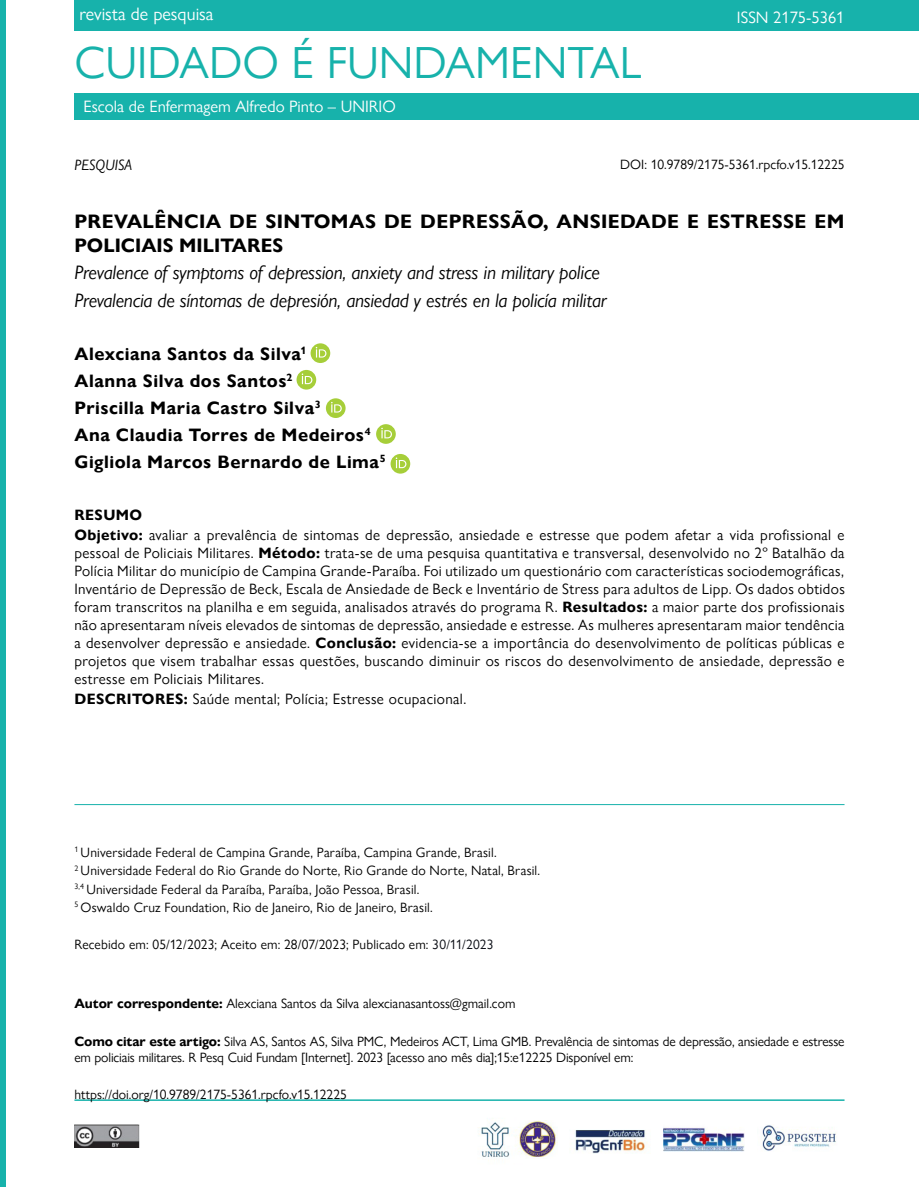
<style>
.page{position:relative;width:919px;height:1187px;background:#fff}
.page>*{position:absolute;margin:0;border:0;box-sizing:border-box;transform-origin:0 0}
.t1{font:45px "Gill Sans Nova";color:#17b2ab}
.t2{font:italic 19.5px/27.6px "Gill Sans Nova";letter-spacing:-.01em;color:#000}
.t3{font:700 19.5px/23.4px "Gill Sans Nova";letter-spacing:.02em;color:#000}
.t4{font:700 18px/26.7px "Gill Sans Nova";letter-spacing:.03em;color:#000}
.t5{font:18px "Gill Sans Nova";color:#fff}
.t6{font:16.5px "Gill Sans Nova";color:#fff}
.t7{font:15px/18px "Gill Sans Nova";letter-spacing:.025em;color:#000}
.t8{font:italic 15px "Gill Sans Nova";color:#000}
.t9{font:13.5px/18.3px "Gill Sans Nova";letter-spacing:.005em;color:#000}
.s1{font-weight:700}
.s2{color:#070a11}
</style>
<div class="page">
<div style="left:74px;top:0;width:844px;height:31px;background:#17b2ab"></div>
<div style="left:74px;top:93px;width:844px;height:27px;background:#17b2ab"></div>
<div style="left:0;top:0;width:5px;height:1186px;background:#17b2ab"></div>
<img style="left:74px;top:1124px;width:66px;height:23px">
<hr style="left:74px;top:1099px;width:770px;height:1px;background:#17b2ab">
<img style="left:479px;top:1122px;width:31px;height:36px">
<img style="left:570px;top:1130px;width:77px;height:23px">
<img style="left:663px;top:1127px;width:81px;height:24px">
<img style="left:516px;top:1120px;width:41px;height:37px">
<img style="left:762px;top:1125px;width:74px;height:26px">
<svg style="left:310px;top:343px;width:20px;height:20px"></svg>
<svg style="left:316px;top:347px;width:10px;height:10px"></svg>
<div style="left:376px;top:424px;width:20px;height:20px;background:#a6ce39;border-radius:50%"></div>
<svg style="left:381px;top:427px;width:11px;height:11px"></svg>
<svg style="left:390px;top:454px;width:20px;height:19px"></svg>
<svg style="left:395px;top:457px;width:11px;height:11px"></svg>
<div style="left:326px;top:398px;width:19px;height:20px;background:#a6ce39;border-radius:50%"></div>
<svg style="left:331px;top:402px;width:11px;height:10px"></svg>
<svg style="left:296px;top:370px;width:20px;height:19px"></svg>
<svg style="left:302px;top:373px;width:10px;height:11px"></svg>
<hr style="left:74px;top:804px;width:770px;height:1px;background:#17b2ab">
<p class="t5" style="left:79px;top:3px;width:135px">revista de pesquisa</p>
<h1 class="t1" style="left:74px;top:35px;width:568px">CUIDADO É FUNDAMENTAL</h1>
<p class="t6" style="left:84px;top:97px;width:313px">Escola de Enfermagem Alfredo Pinto – UNIRIO</p>
<p class="t6" style="left:736px;top:7px;width:109px">ISSN 2175-5361</p>
<p class="t9" style="left:620px;top:155px;width:226px">DOI: 10.9789/2175-5361.rpcfo.v15.12225</p>
<h2 class="t3" style="left:74px;top:210px;width:771px">PREVALÊNCIA DE SINTOMAS DE DEPRESSÃO, ANSIEDADE E ESTRESSE EM<br>POLICIAIS MILITARES</h2>
<h2 class="t2" style="left:74px;top:258px;width:533px">Prevalence of symptoms of depression, anxiety and stress in military police<br>Prevalencia de síntomas de depresión, ansiedad y estrés en la policía militar</h2>
<p class="t4" style="left:74px;top:341px;width:313px">Alexciana Santos da Silva<sup>1<br></sup>Alanna Silva dos Santos<sup>2<br></sup>Priscilla Maria Castro Silva<sup>3<br></sup>Ana Claudia Torres de Medeiros<sup>4<br></sup>Gigliola Marcos Bernardo de Lima<sup>5</sup></p>
<p class="t7" style="left:74px;top:504px;width:771px;line-height:20.1px"><span class="s1">RESUMO<br>Objetivo:</span> avaliar a prevalência de sintomas de depressão, ansiedade e estresse que podem afetar a vida profissional e</p>
<p class="t7" style="left:74px;top:543px;width:771px;text-align:justify">pessoal de Policiais Militares. <span class="s1">Método:</span> trata-se de uma pesquisa quantitativa e transversal, desenvolvido no 2º Batalhão da Polícia Militar do município de Campina Grande-Paraíba. Foi utilizado um questionário com características sociodemográficas, Inventário de Depressão de Beck, Escala de Ansiedade de Beck e Inventário de Stress para adultos de Lipp. Os dados obtidos foram transcritos na planilha e em seguida, analisados através do programa R. <span class="s1">Resultados:</span> a maior parte dos profissionais não apresentaram níveis elevados de sintomas de depressão, ansiedade e estresse. As mulheres apresentaram maior tendência a desenvolver depressão e ansiedade. <span class="s1">Conclusão:</span> evidencia-se a importância do desenvolvimento de políticas públicas e projetos que visem trabalhar essas questões, buscando diminuir os riscos do desenvolvimento de ansiedade, depressão e estresse em Policiais Militares.</p>
<p class="t7" style="left:74px;top:689px;width:393px"><span class="s1">DESCRITORES:</span> Saúde mental; Polícia; Estresse ocupacional.</p>
<p class="t8" style="left:74px;top:156px;width:59px">PESQUISA</p>
<p class="t9" style="left:74px;top:843px;width:467px"><sup>1</sup> Universidade Federal de Campina Grande, Paraíba, Campina Grande, Brasil.<br><sup>2</sup> Universidade Federal do Rio Grande do Norte, Rio Grande do Norte, Natal, Brasil.<br><sup>3,4</sup> Universidade Federal da Paraíba, Paraíba, João Pessoa, Brasil.<br><sup>5</sup> Oswaldo Cruz Foundation, Rio de Janeiro, Rio de Janeiro, Brasil.</p>
<p class="t9" style="left:74px;top:935px;width:420px">Recebido em: 05/12/2023; Aceito em: 28/07/2023; Publicado em: <span class="s2">30/11/2023</span></p>
<p class="t9" style="left:74px;top:994px;width:442px"><span class="s1">Autor correspondente:</span> Alexciana Santos da Silva alexcianasantoss@gmail.com</p>
<p class="t9" style="left:74px;top:1032px;width:771px;line-height:16.2px"><span class="s1">Como citar este artigo:</span> Silva AS, Santos AS, Silva PMC, Medeiros ACT, Lima GMB. Prevalência de sintomas de depressão, ansiedade e estresse em policiais militares. R Pesq Cuid Fundam [Internet]. 2023 [acesso ano mês dia];15:e12225 Disponível em:</p>
<p class="t9" style="left:74px;top:1085px;width:274px">https://doi.org/10.9789/2175-5361.rpcfo.v15.12225</p>
</div>
